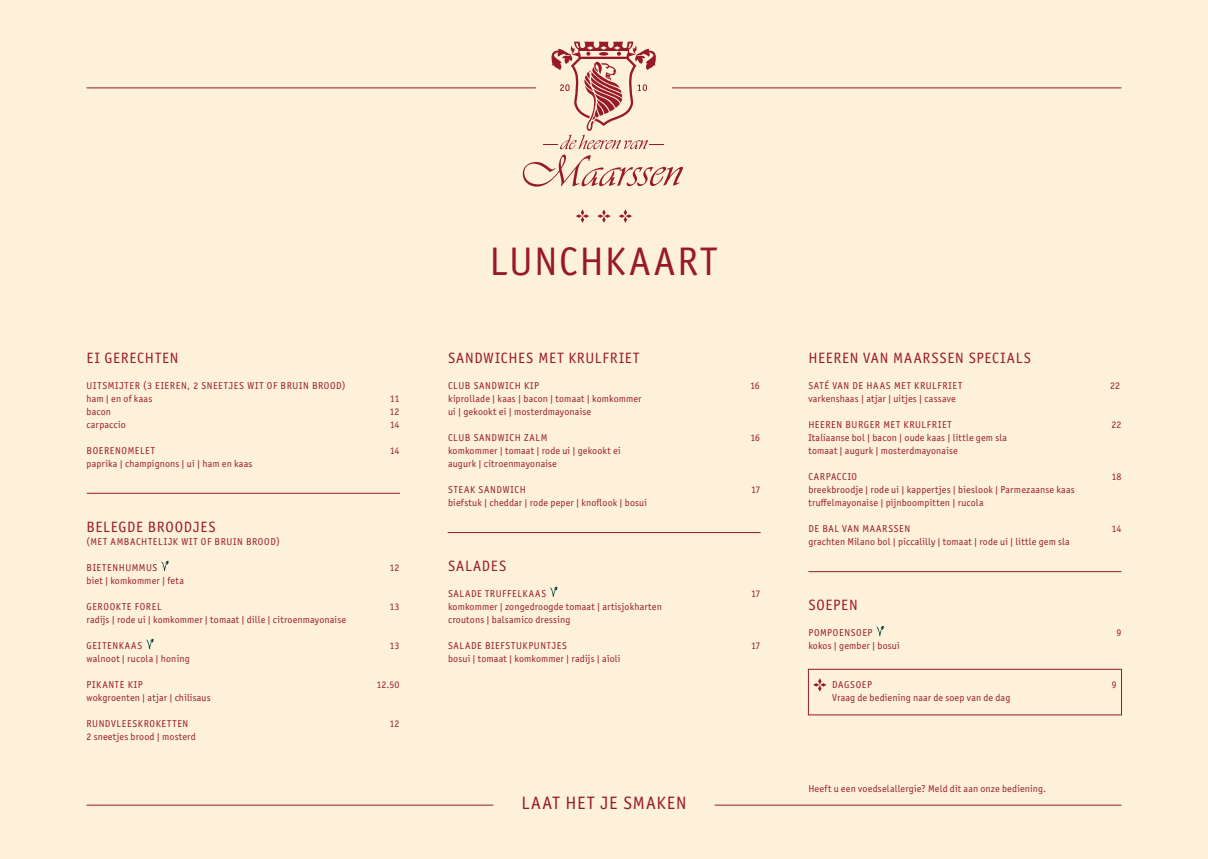
<style>
.page{position:relative;width:1208px;height:859px;background:#fef1d9}
.page>*{position:absolute;margin:0;border:0;box-sizing:border-box;transform-origin:0 0}
.t1{font:40px "Officina Sans ITC Pro";letter-spacing:.045em;color:#97192a}
.t2{font:18px "Officina Sans ITC Pro";letter-spacing:.05em;color:#97192a}
.t3{font:15px "Officina Sans ITC Pro";letter-spacing:.055em;color:#97192a}
.t4{font:10px/13px "Officina Sans ITC Pro";letter-spacing:.02em;color:#97192a}
.t5{font:10px "Officina Sans ITC Pro";letter-spacing:.065em;color:#97192a}
.t6{font:10px/13px "Officina Sans ITC Pro";letter-spacing:.06em;color:#97192a}
.t7{font:10px "Officina Sans ITC Pro";letter-spacing:.07em;color:#97192a}
.t8{font:10px "Officina Sans ITC Pro";letter-spacing:.075em;color:#97192a}
.t9{font:10px "Officina Sans ITC Pro";letter-spacing:.05em;color:#97192a}
.t10{font:10px "Officina Sans ITC Pro";letter-spacing:.09em;color:#97192a}
.t11{font:10px "Officina Sans ITC Pro";letter-spacing:.08em;color:#97192a}
</style>
<div class="page">
<svg style="left:597px;top:209px;width:14px;height:14px"></svg>
<svg style="left:575px;top:209px;width:14px;height:14px"></svg>
<svg style="left:618px;top:209px;width:14px;height:14px"></svg>
<hr style="left:714px;top:805px;width:407px;height:1px;background:#97192a">
<hr style="left:86px;top:805px;width:407px;height:1px;background:#97192a">
<hr style="left:672px;top:87px;width:449px;height:1px;background:#97192a">
<hr style="left:86px;top:87px;width:450px;height:1px;background:#97192a">
<svg style="left:523px;top:155px;width:160px;height:32px"></svg>
<svg style="left:543px;top:42px;width:121px;height:107px"></svg>
<hr style="left:808px;top:571px;width:313px;height:1px;background:#97192a">
<svg style="left:876px;top:626px;width:8px;height:10px"></svg>
<div style="left:808px;top:669px;width:314px;height:46px;border:1px solid #97192a"></div>
<svg style="left:813px;top:678px;width:13px;height:14px"></svg>
<svg style="left:550px;top:586px;width:7px;height:11px"></svg>
<hr style="left:87px;top:493px;width:313px;height:1px;background:#97192a">
<svg style="left:161px;top:560px;width:8px;height:11px"></svg>
<svg style="left:146px;top:638px;width:8px;height:11px"></svg>
<hr style="left:447px;top:532px;width:313px;height:1px;background:#97192a">
<h3 class="t3" style="left:86px;top:349px;width:94px">EI GERECHTEN</h3>
<p class="t6" style="left:86px;top:379px;width:261px">UITSMIJTER (3 EIEREN, 2 SNEETJES WIT OF BRUIN BROOD) ham | en of kaas</p>
<p class="t4" style="left:390px;top:392px;width:11px">11</p>
<p class="t4" style="left:86px;top:405px;width:26px">bacon</p>
<p class="t4" style="left:389px;top:405px;width:11px">12</p>
<p class="t4" style="left:86px;top:418px;width:41px">carpaccio</p>
<p class="t4" style="left:390px;top:418px;width:11px">14</p>
<p class="t5" style="left:86px;top:445px;width:70px">BOERENOMELET</p>
<p class="t4" style="left:390px;top:444px;width:11px">14</p>
<p class="t4" style="left:86px;top:457px;width:167px">paprika | champignons | ui | ham en kaas</p>
<h3 class="t3" style="left:86px;top:518px;width:131px">BELEGDE BROODJES</h3>
<p class="t5" style="left:86px;top:536px;width:195px">(MET AMBACHTELIJK WIT OF BRUIN BROOD)</p>
<p class="t9" style="left:86px;top:562px;width:72px">BIETENHUMMUS</p>
<p class="t4" style="left:389px;top:561px;width:11px">12</p>
<p class="t4" style="left:86px;top:574px;width:99px">biet | komkommer | feta</p>
<p class="t5" style="left:86px;top:601px;width:77px">GEROOKTE FOREL</p>
<p class="t4" style="left:389px;top:600px;width:12px">13</p>
<p class="t4" style="left:86px;top:613px;width:261px">radijs | rode ui | komkommer | tomaat | dille | citroenmayonaise</p>
<p class="t10" style="left:86px;top:640px;width:57px">GEITENKAAS</p>
<p class="t4" style="left:389px;top:639px;width:12px">13</p>
<p class="t4" style="left:86px;top:652px;width:105px">walnoot | rucola | honing</p>
<p class="t11" style="left:86px;top:679px;width:58px">PIKANTE KIP</p>
<p class="t4" style="left:376px;top:678px;width:25px">12.50</p>
<p class="t4" style="left:86px;top:691px;width:126px">wokgroenten | atjar | chilisaus</p>
<p class="t5" style="left:86px;top:718px;width:103px">RUNDVLEESKROKETTEN</p>
<p class="t4" style="left:389px;top:717px;width:11px">12</p>
<p class="t4" style="left:86px;top:730px;width:111px">2 sneetjes brood | mosterd</p>
<h1 class="t1" style="left:489px;top:238px;width:229px">LUNCHKAART</h1>
<h3 class="t3" style="left:448px;top:349px;width:193px">SANDWICHES MET KRULFRIET</h3>
<p class="t5" style="left:448px;top:380px;width:93px">CLUB SANDWICH KIP</p>
<p class="t4" style="left:750px;top:379px;width:11px">16</p>
<p class="t4" style="left:448px;top:392px;width:195px">kiprollade | kaas | bacon | tomaat | komkommer ui | gekookt ei | mosterdmayonaise</p>
<p class="t5" style="left:448px;top:432px;width:101px">CLUB SANDWICH ZALM</p>
<p class="t4" style="left:751px;top:431px;width:10px">16</p>
<p class="t4" style="left:448px;top:444px;width:174px">komkommer | tomaat | rode ui | gekookt ei augurk | citroenmayonaise</p>
<p class="t7" style="left:448px;top:484px;width:79px">STEAK SANDWICH</p>
<p class="t4" style="left:751px;top:483px;width:10px">17</p>
<p class="t4" style="left:448px;top:496px;width:201px">biefstuk | cheddar | rode peper | knoflook | bosui</p>
<h3 class="t3" style="left:448px;top:557px;width:60px">SALADES</h3>
<p class="t8" style="left:448px;top:588px;width:100px">SALADE TRUFFELKAAS</p>
<p class="t4" style="left:751px;top:587px;width:10px">17</p>
<p class="t4" style="left:448px;top:600px;width:215px">komkommer | zongedroogde tomaat | artisjokharten croutons | balsamico dressing</p>
<p class="t5" style="left:448px;top:640px;width:121px">SALADE BIEFSTUKPUNTJES</p>
<p class="t4" style="left:751px;top:639px;width:10px">17</p>
<p class="t4" style="left:448px;top:652px;width:174px">bosui | tomaat | komkommer | radijs | aïoli</p>
<h2 class="t2" style="left:521px;top:793px;width:167px">LAAT HET JE SMAKEN</h2>
<h3 class="t3" style="left:808px;top:349px;width:224px">HEEREN VAN MAARSSEN SPECIALS</h3>
<p class="t7" style="left:808px;top:380px;width:155px">SATÉ VAN DE HAAS MET KRULFRIET</p>
<p class="t4" style="left:1110px;top:379px;width:12px">22</p>
<p class="t4" style="left:808px;top:392px;width:149px">varkenshaas | atjar | uitjes | cassave</p>
<p class="t6" style="left:808px;top:418px;width:145px">HEEREN BURGER MET KRULFRIET</p>
<p class="t4" style="left:1111px;top:418px;width:12px">22</p>
<p class="t4" style="left:808px;top:431px;width:200px">Italiaanse bol | bacon | oude kaas | little gem sla tomaat | augurk | mosterdmayonaise</p>
<p class="t6" style="left:808px;top:470px;width:50px">CARPACCIO</p>
<p class="t4" style="left:1111px;top:470px;width:12px">18</p>
<p class="t4" style="left:808px;top:483px;width:268px">breekbroodje | rode ui | kappertjes | bieslook | Parmezaanse kaas truffelmayonaise | pijnboompitten | rucola</p>
<p class="t5" style="left:808px;top:523px;width:103px">DE BAL VAN MAARSSEN</p>
<p class="t4" style="left:1111px;top:522px;width:11px">14</p>
<p class="t4" style="left:808px;top:535px;width:263px">grachten Milano bol | piccalilly | tomaat | rode ui | little gem sla</p>
<h3 class="t3" style="left:808px;top:596px;width:51px">SOEPEN</h3>
<p class="t6" style="left:808px;top:626px;width:66px">POMPOENSOEP</p>
<p class="t4" style="left:1116px;top:626px;width:6px">9</p>
<p class="t4" style="left:808px;top:639px;width:93px">kokos | gember | bosui</p>
<p class="t6" style="left:832px;top:678px;width:41px">DAGSOEP</p>
<p class="t4" style="left:1111px;top:678px;width:6px">9</p>
<p class="t4" style="left:832px;top:691px;width:180px">Vraag de bediening naar de soep van de dag</p>
<p class="t4" style="left:808px;top:782px;width:239px">Heeft u een voedselallergie? Meld dit aan onze bediening.</p>
</div>
